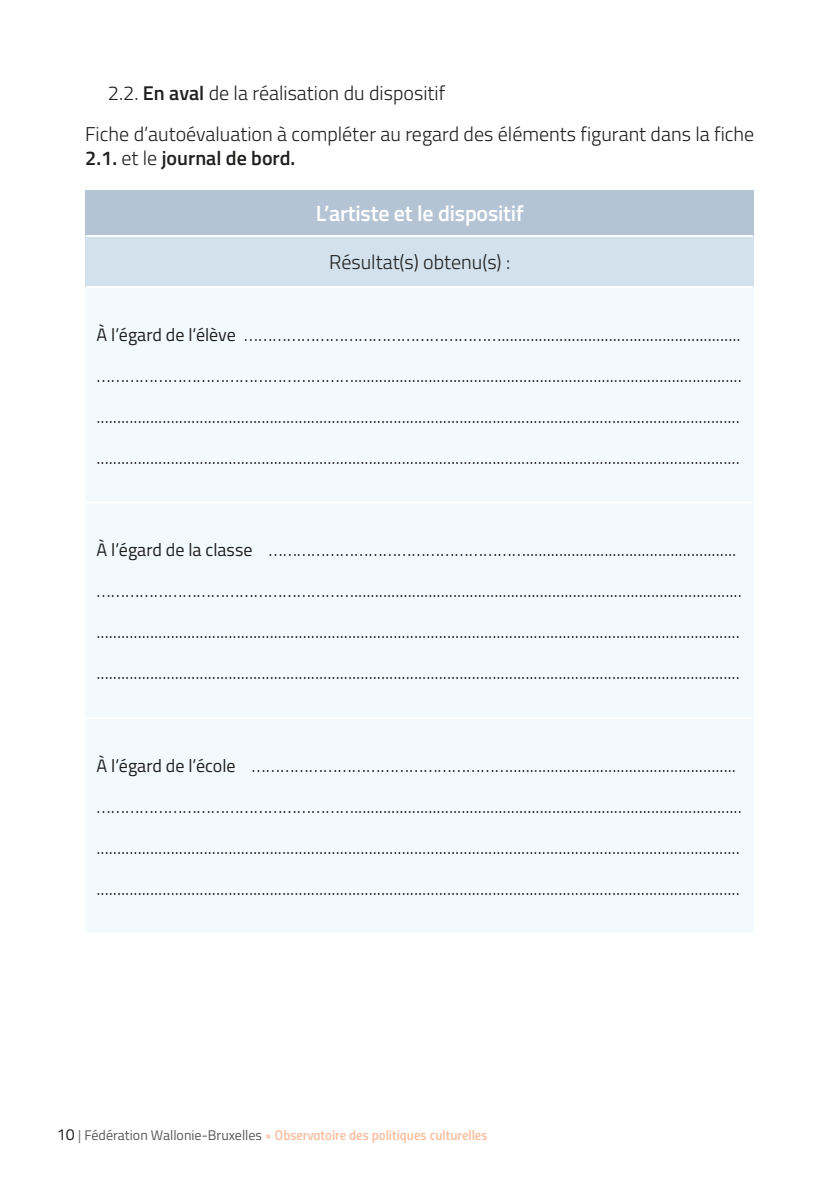
<style>
.page{position:relative;width:840px;height:1191px;background:#fff}
.page>*{position:absolute;margin:0;border:0;box-sizing:border-box;transform-origin:0 0}
.t1{font:600 22px "Titillium";letter-spacing:-.01em;color:#fff}
.t2{font:300 20px/41px "Titillium";color:#1f1f1e}
.t3{font:600 20px "Titillium";color:#1f1f1e}
.t4{font:14px "Titillium Semibold Upright";color:#f9c0a1}
.s1{font-weight:600}
.s2{font-weight:300}
.s3{font-weight:400;font-size:18px}
.s4{font-family:"Titillium";font-size:16px;color:#1f1f1e}
.s5{font-family:"Titillium";font-weight:300;color:#585857}
.s6{font-family:"Titillium";color:#585857}
.s7{font-family:"Titillium";color:#fbcdb3}
</style>
<div class="page">
<div style="left:86px;top:191px;width:667px;height:45px;background:#b5c4d4"></div>
<div style="left:86px;top:236px;width:667px;height:51px;background:#d2e1ec"></div>
<div style="left:86px;top:288px;width:667px;height:644px;background:#f3fafe"></div>
<hr style="left:86px;top:235px;width:666px;height:2px;background:#fff">
<hr style="left:86px;top:286px;width:666px;height:2px;background:#fff">
<hr style="left:86px;top:501px;width:666px;height:2px;background:#fff">
<hr style="left:86px;top:717px;width:666px;height:2px;background:#fff">
<p class="t2" style="left:85px;top:72px;width:670px;text-indent:23px">2.2. <span class="s1">En aval</span> de la réalisation du dispositif<br>Fiche d’autoévaluation à compléter au regard des éléments figurant dans la fiche</p>
<p class="t3" style="left:85px;top:143px;width:212px">2.1. <span class="s2">et le</span> journal de bord.</p>
<p class="t1" style="left:316px;top:197px;width:209px">L’artiste et le dispositif</p>
<p class="t2" style="left:329px;top:240px;width:182px">Résultat(s) obtenu(s) :</p>
<p class="t2" style="left:96px;top:312px;width:646px;text-align:justify"><span class="s3">À l’égard de l’élève</span> ……………………………………………….......................................................... ……………………………………………….............................................................................................. ............................................................................................................................................................ ............................................................................................................................................................</p>
<p class="t2" style="left:96px;top:528px;width:646px"><span class="s3">À l’égard de la classe</span> ………………………………………………................................................... ……………………………………………….............................................................................................. ............................................................................................................................................................ ............................................................................................................................................................</p>
<p class="t2" style="left:96px;top:743px;width:646px"><span class="s3">À l’égard de l’école</span> ………………………………………………....................................................... ……………………………………………….............................................................................................. ............................................................................................................................................................ ............................................................................................................................................................</p>
<p class="t4" style="left:57px;top:1124px;width:432px"><span class="s4">10</span> <span class="s5">|</span> <span class="s6">Fédération Wallonie-Bruxelles</span> <span class="s7">•</span> Observatoire des politiques culturelles</p>
</div>
